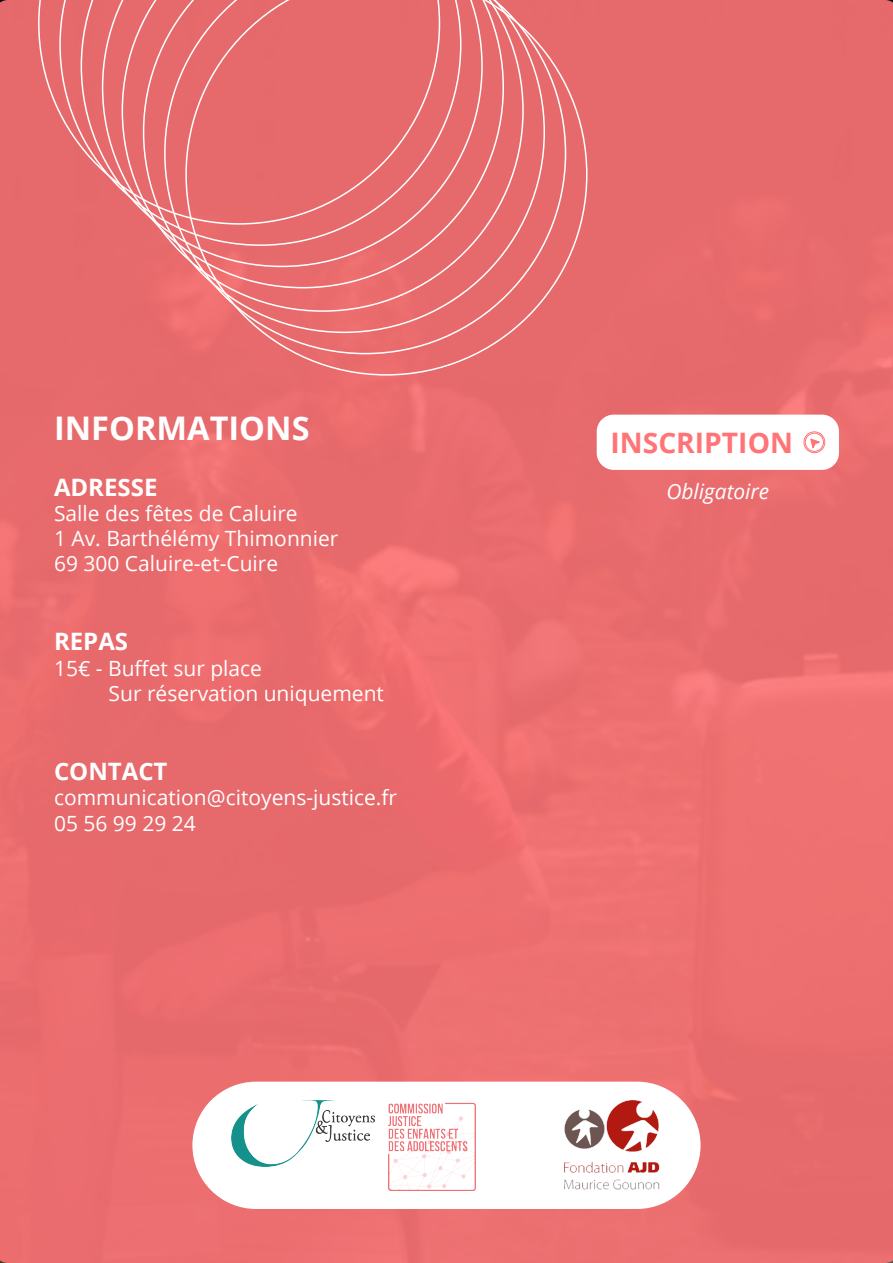
<style>
.page{position:relative;width:893px;height:1263px;background:#e96b6d}
.page>*{position:absolute;margin:0;border:0;box-sizing:border-box;transform-origin:0 0}
.t1{font:700 32.55px "Open Sans";color:#fff}
.t2{font:700 28.2px "Open Sans";color:#ff7477}
.t3{font:700 24px "Open Sans";color:#fff}
.t4{font:21px "Open Sans";color:#fff}
.t5{font:italic 21px "Open Sans";color:#fff}
</style>
<div class="page">
<div style="left:597px;top:415px;width:242px;height:55px;background:#fff;border-radius:17px"></div>
<svg style="left:809px;top:437px;width:15px;height:15px"></svg>
<div style="left:804px;top:431px;width:21px;height:22px;border:1px solid #ff7477;border-radius:50%"></div>
<div style="left:805px;top:433px;width:19px;height:19px;border:1px solid #ff7477;border-radius:50%"></div>
<div style="left:192px;top:1082px;width:509px;height:127px;background:#fff;border-radius:64px"></div>
<img style="left:565px;top:1100px;width:95px;height:90px">
<img style="left:388px;top:1102px;width:88px;height:88px">
<img style="left:232px;top:1101px;width:142px;height:66px">
<div style="left:38px;top:0;width:21px;height:225px;background:#e6696b"></div>
<svg style="left:59px;top:0;width:22px;height:246px;background:#e67072"></svg>
<svg style="left:81px;top:0;width:21px;height:267px;background:#e67173"></svg>
<svg style="left:102px;top:0;width:20px;height:288px;background:#e77375"></svg>
<svg style="left:122px;top:0;width:21px;height:312px;background:#e77275"></svg>
<svg style="left:143px;top:0;width:21px;height:333px;background:#e87375"></svg>
<svg style="left:164px;top:0;width:21px;height:354px;background:#e97577"></svg>
<svg style="left:185px;top:0;width:402px;height:376px;background:#e77072"></svg>
<p class="t1" style="left:54px;top:405px;width:257px">INFORMATIONS</p>
<p class="t3" style="left:54px;top:470px;width:105px">ADRESSE</p>
<p class="t4" style="left:54px;top:499px;width:245px">Salle des fêtes de Caluire</p>
<p class="t4" style="left:54px;top:524px;width:286px">1 Av. Barthélémy Thimonnier</p>
<p class="t4" style="left:54px;top:549px;width:226px">69 300 Caluire-et-Cuire</p>
<p class="t3" style="left:54px;top:625px;width:76px">REPAS</p>
<p class="t4" style="left:54px;top:654px;width:210px">15€ - Buffet sur place</p>
<p class="t4" style="left:109px;top:679px;width:277px">Sur réservation uniquement</p>
<p class="t3" style="left:54px;top:754px;width:115px">CONTACT</p>
<p class="t4" style="left:54px;top:783px;width:345px">communication@citoyens-justice.fr</p>
<p class="t4" style="left:54px;top:808px;width:143px">05 56 99 29 24</p>
<p class="t2" style="left:610px;top:423px;width:184px">INSCRIPTION</p>
<p class="t5" style="left:666px;top:477px;width:104px">Obligatoire</p>
</div>
